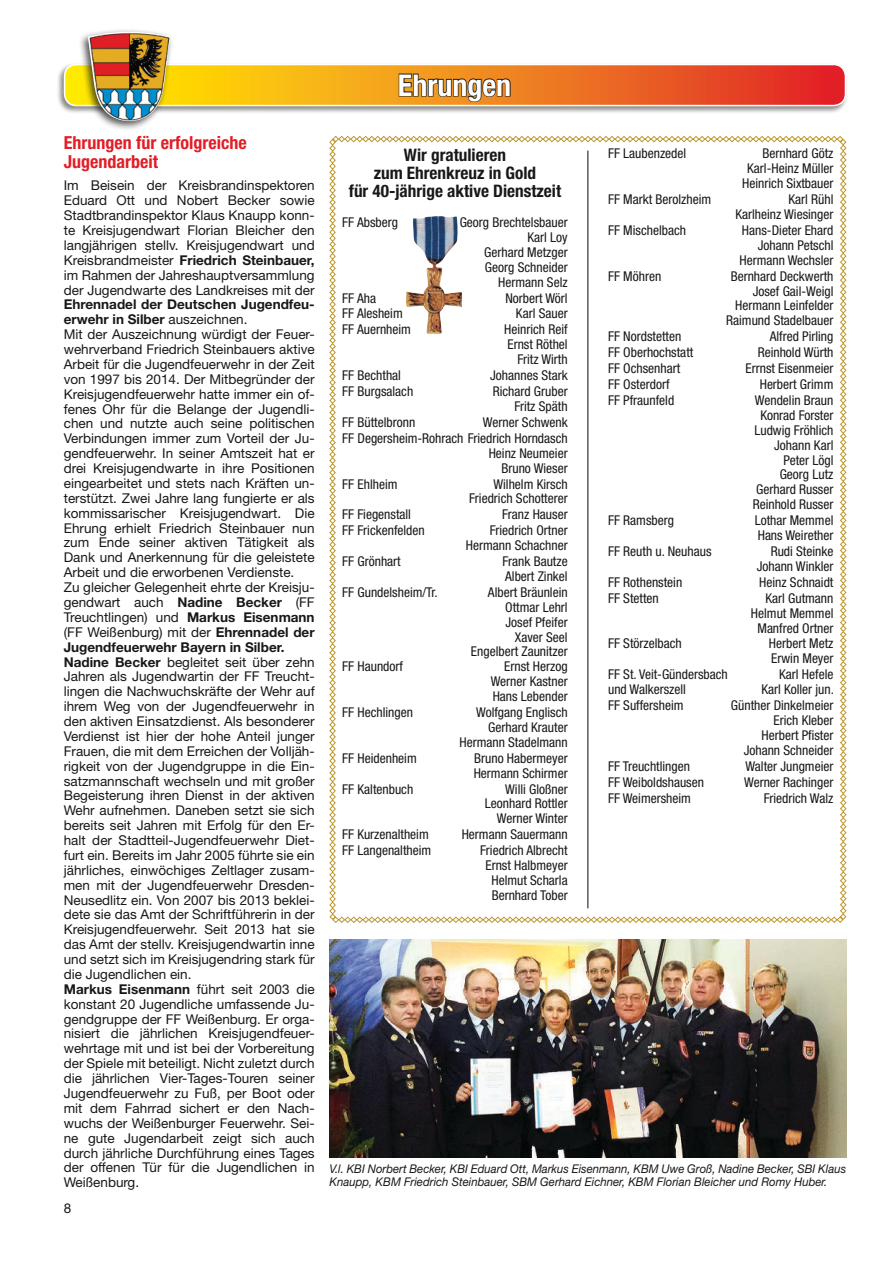
<style>
.page{position:relative;width:893px;height:1263px;background:#fff}
.page>*{position:absolute;margin:0;border:0;box-sizing:border-box;transform-origin:0 0}
.t1{font:700 condensed 30px "Helvetica Neue LT Std";color:#fff}
.t2{font:700 condensed 18px/19.2px "Helvetica Neue LT Std";color:#e21e26}
.t3{font:700 condensed 17.25px/18.1px "Helvetica Neue LT Std";color:#181817;text-align:center}
.t4{font:13.5px/14.9px "Helvetica Neue LT Std";color:#181817;text-align:justify}
.t5{font:condensed 13.5px/14.9px "Helvetica Neue LT Std";color:#181817;text-align:right}
.t6{font:italic 12px/13.8px "Helvetica Neue LT Std";color:#181817;scale:.95 1}
.s1{font-weight:700}
</style>
<div class="page">
<svg style="left:329px;top:136px;width:518px;height:787px"></svg>
<div style="left:56px;top:62px;width:792px;height:52px;background:#181817;opacity:.5"></div>
<svg style="left:65px;top:65px;width:780px;height:41px;background:#e67d1c"></svg>
<div style="left:64px;top:64px;width:782px;height:42px;border:2px solid #fff;border-radius:12px"></div>
<div style="left:78px;top:28px;width:96px;height:103px;background:#181817;opacity:.75"></div>
<img style="left:88px;top:32px;width:82px;height:89px">
<img style="left:406px;top:216px;width:57px;height:118px">
<hr style="left:587px;top:151px;width:1px;height:757px;background:#181817">
<img style="left:330px;top:940px;width:516px;height:218px">
<h2 class="t2" style="left:64px;top:133px;width:184px">Ehrungen für erfolgreiche<br>Jugendarbeit</h2>
<p class="t4" style="left:64px;top:178px;width:252px">Im Beisein der Kreisbrandinspektoren Eduard Ott und Nobert Becker sowie Stadtbrandinspektor Klaus Knaupp konn&shy;te Kreisjugendwart Florian Bleicher den langjährigen stellv. Kreisjugendwart und Kreisbrandmeister <span class="s1">Friedrich Steinbauer, </span>im Rahmen der Jahreshauptversammlung der Jugendwarte des Landkreises mit der</p>
<p class="t4" style="left:64px;top:297px;width:252px;text-align:left"><span class="s1">Ehrennadel der Deutschen Jugendfeu&shy;erwehr in Silber</span> auszeichnen.<br>Mit der Auszeichnung würdigt der Feuer&shy;wehrverband Friedrich Steinbauers aktive Arbeit für die Jugendfeuerwehr in der Zeit von 1997 bis 2014. Der Mitbegründer der Kreisjugendfeuerwehr hatte immer ein of&shy;fenes Ohr für die Belange der Jugendli&shy;chen und nutzte auch seine politischen Verbindungen immer zum Vorteil der Ju&shy;gendfeuerwehr. In seiner Amtszeit hat er drei Kreisjugendwarte in ihre Positionen eingearbeitet und stets nach Kräften un&shy;terstützt. Zwei Jahre lang fungierte er als kommissarischer Kreisjugendwart. Die Ehrung erhielt Friedrich Steinbauer nun zum Ende seiner aktiven Tätigkeit als Dank und Anerkennung für die geleistete Arbeit und die erworbenen Verdienste.<br>Zu gleicher Gelegenheit ehrte der Kreisju&shy;gendwart auch <span class="s1">Nadine Becker</span> (FF Treuchtlingen) und <span class="s1">Markus Eisenmann </span>(FF Weißenburg) mit der <span class="s1">Ehrennadel der Jugendfeuerwehr Bayern in Silber.<br>Nadine Becker</span> begleitet seit über zehn Jahren als Jugendwartin der FF Treucht&shy;lingen die Nachwuchskräfte der Wehr auf ihrem Weg von der Jugendfeuerwehr in den aktiven Einsatzdienst. Als besonderer Verdienst ist hier der hohe Anteil junger Frauen, die mit dem Erreichen der Volljäh&shy;rigkeit von der Jugendgruppe in die Ein&shy;satzmannschaft wechseln und mit großer Begeisterung ihren Dienst in der aktiven Wehr aufnehmen. Daneben setzt sie sich bereits seit Jahren mit Erfolg für den Er&shy;halt der Stadtteil-Jugendfeuerwehr Diet&shy;furt ein. Bereits im Jahr 2005 führte sie ein jährliches, einwöchiges Zeltlager zusam&shy;men mit der Jugendfeuerwehr Dresden-Neusedlitz ein. Von 2007 bis 2013 beklei&shy;dete sie das Amt der Schriftführerin in der Kreisjugendfeuerwehr. Seit 2013 hat sie das Amt der stellv. Kreisjugendwartin inne und setzt sich im Kreisjugendring stark für die Jugendlichen ein.<br><span class="s1">Markus Eisenmann</span> führt seit 2003 die konstant 20 Jugendliche umfassende Ju&shy;gendgruppe der FF Weißenburg. Er orga&shy;nisiert die jährlichen Kreisjugendfeuer&shy;wehrtage mit und ist bei der Vorbereitung der Spiele mit beteiligt. Nicht zuletzt durch die jährlichen Vier-Tages-Touren seiner Jugendfeuerwehr zu Fuß, per Boot oder mit dem Fahrrad sichert er den Nach&shy;wuchs der Weißenburger Feuerwehr. Sei&shy;ne gute Jugendarbeit zeigt sich auch durch jährliche Durchführung eines Tages der offenen Tür für die Jugendlichen in Weißenburg.</p>
<p class="t4" style="left:64px;top:1201px;width:9px">8</p>
<h1 class="t1" style="left:398px;top:67px;width:115px">Ehrungen</h1>
<p class="t3" style="left:349px;top:146px;width:214px">Wir gratulieren<br>zum Ehrenkreuz in Gold<br>für 40-jährige aktive Dienstzeit</p>
<p class="t5" style="left:342px;top:215px;width:57px">FF Absberg</p>
<p class="t5" style="left:460px;top:215px;width:109px">Georg Brechtelsbauer<br>Karl Loy<br>Gerhard Metzger<br>Georg Schneider<br>Hermann Selz</p>
<p class="t5" style="left:342px;top:290px;width:35px">FF Aha</p>
<p class="t5" style="left:505px;top:290px;width:64px">Norbert Wörl</p>
<p class="t5" style="left:342px;top:306px;width:62px">FF Alesheim</p>
<p class="t5" style="left:516px;top:306px;width:53px">Karl Sauer</p>
<p class="t5" style="left:342px;top:322px;width:70px">FF Auernheim</p>
<p class="t5" style="left:504px;top:322px;width:65px">Heinrich Reif<br>Ernst Röthel<br>Fritz Wirth</p>
<p class="t5" style="left:342px;top:368px;width:60px">FF Bechthal</p>
<p class="t5" style="left:490px;top:368px;width:79px">Johannes Stark</p>
<p class="t5" style="left:342px;top:384px;width:72px">FF Burgsalach</p>
<p class="t5" style="left:493px;top:384px;width:76px">Richard Gruber<br>Fritz Späth</p>
<p class="t5" style="left:342px;top:415px;width:74px">FF Büttelbronn</p>
<p class="t5" style="left:483px;top:415px;width:86px">Werner Schwenk</p>
<p class="t5" style="left:342px;top:430px;width:227px">FF Degersheim-Rohrach Friedrich Horndasch</p>
<p class="t5" style="left:489px;top:445px;width:80px">Heinz Neumeier</p>
<p class="t5" style="left:501px;top:460px;width:68px">Bruno Wieser</p>
<p class="t5" style="left:342px;top:476px;width:57px">FF Ehlheim</p>
<p class="t5" style="left:469px;top:476px;width:100px">Wilhelm Kirsch<br>Friedrich Schotterer</p>
<p class="t5" style="left:342px;top:507px;width:70px">FF Fiegenstall</p>
<p class="t5" style="left:502px;top:507px;width:67px">Franz Hauser</p>
<p class="t5" style="left:342px;top:523px;width:84px">FF Frickenfelden</p>
<p class="t5" style="left:466px;top:523px;width:103px">Friedrich Ortner<br>Hermann Schachner</p>
<p class="t5" style="left:342px;top:554px;width:60px">FF Grönhart</p>
<p class="t5" style="left:502px;top:554px;width:67px;text-align:left">Frank Bautze<br>Albert Zinkel</p>
<p class="t5" style="left:342px;top:585px;width:97px">FF Gundelsheim/Tr.</p>
<p class="t5" style="left:471px;top:585px;width:98px">Albert Bräunlein<br>Ottmar Lehrl<br>Josef Pfeifer<br>Xaver Seel<br>Engelbert Zaunitzer</p>
<p class="t5" style="left:342px;top:659px;width:62px">FF Haundorf</p>
<p class="t5" style="left:491px;top:659px;width:78px;text-align:justify;text-indent:13px">Ernst Herzog Werner Kastner Hans Lebender</p>
<p class="t5" style="left:342px;top:705px;width:72px">FF Hechlingen</p>
<p class="t5" style="left:459px;top:705px;width:110px">Wolfgang Englisch<br>Gerhard Krauter<br>Hermann Stadelmann</p>
<p class="t5" style="left:342px;top:750px;width:76px">FF Heidenheim</p>
<p class="t5" style="left:474px;top:750px;width:95px;text-align:left">Bruno Habermeyer<br>Hermann Schirmer</p>
<p class="t5" style="left:342px;top:781px;width:72px">FF Kaltenbuch</p>
<p class="t5" style="left:485px;top:781px;width:84px">Willi Gloßner<br>Leonhard Rottler<br>Werner Winter</p>
<p class="t5" style="left:342px;top:827px;width:88px">FF Kurzenaltheim</p>
<p class="t5" style="left:462px;top:827px;width:107px">Hermann Sauermann</p>
<p class="t5" style="left:342px;top:843px;width:90px">FF Langenaltheim</p>
<p class="t5" style="left:480px;top:843px;width:89px">Friedrich Albrecht<br>Ernst Halbmeyer<br>Helmut Scharla<br>Bernhard Tober</p>
<p class="t5" style="left:608px;top:146px;width:80px">FF Laubenzedel</p>
<p class="t5" style="left:742px;top:146px;width:93px">Bernhard Götz<br>Karl-Heinz Müller<br>Heinrich Sixtbauer</p>
<p class="t5" style="left:608px;top:192px;width:105px">FF Markt Berolzheim</p>
<p class="t5" style="left:735px;top:192px;width:99px">Karl Rühl<br>Karlheinz Wiesinger</p>
<p class="t5" style="left:608px;top:223px;width:79px">FF Mischelbach</p>
<p class="t5" style="left:739px;top:223px;width:95px">Hans-Dieter Ehard<br>Johann Petschl<br>Hermann Wechsler</p>
<p class="t5" style="left:608px;top:268px;width:55px">FF Möhren</p>
<p class="t5" style="left:726px;top:268px;width:109px">Bernhard Deckwerth<br>Josef Gail-Weigl<br>Hermann Leinfelder<br>Raimund Stadelbauer</p>
<p class="t5" style="left:608px;top:329px;width:75px">FF Nordstetten</p>
<p class="t5" style="left:770px;top:329px;width:65px">Alfred Pirling</p>
<p class="t5" style="left:608px;top:345px;width:87px">FF Oberhochstatt</p>
<p class="t5" style="left:758px;top:345px;width:77px">Reinhold Würth</p>
<p class="t5" style="left:608px;top:361px;width:74px">FF Ochsenhart</p>
<p class="t5" style="left:745px;top:361px;width:89px">Errnst Eisenmeier</p>
<p class="t5" style="left:608px;top:377px;width:63px">FF Osterdorf</p>
<p class="t5" style="left:760px;top:377px;width:75px">Herbert Grimm</p>
<p class="t5" style="left:608px;top:393px;width:68px">FF Pfraunfeld</p>
<p class="t5" style="left:753px;top:393px;width:82px">Wendelin Braun<br>Konrad Forster<br>Ludwig Fröhlich<br>Johann Karl<br>Peter Lögl<br>Georg Lutz<br>Gerhard Russer<br>Reinhold Russer</p>
<p class="t5" style="left:608px;top:513px;width:67px">FF Ramsberg</p>
<p class="t5" style="left:755px;top:513px;width:80px;text-align:left">Lothar Memmel<br>Hans Weirether</p>
<p class="t5" style="left:608px;top:544px;width:105px">FF Reuth u. Neuhaus</p>
<p class="t5" style="left:757px;top:544px;width:78px">Rudi Steinke<br>Johann Winkler</p>
<p class="t5" style="left:608px;top:574px;width:76px">FF Rothenstein</p>
<p class="t5" style="left:759px;top:574px;width:76px">Heinz Schnaidt</p>
<p class="t5" style="left:608px;top:590px;width:52px">FF Stetten</p>
<p class="t5" style="left:751px;top:590px;width:84px">Karl Gutmann<br>Helmut Memmel<br>Manfred Ortner</p>
<p class="t5" style="left:608px;top:636px;width:75px">FF Störzelbach</p>
<p class="t5" style="left:769px;top:636px;width:66px;text-align:left">Herbert Metz<br>Erwin Meyer</p>
<p class="t5" style="left:608px;top:667px;width:121px">FF St. Veit-Gündersbach</p>
<p class="t5" style="left:779px;top:667px;width:56px">Karl Hefele</p>
<p class="t5" style="left:608px;top:682px;width:79px">und Walkerszell</p>
<p class="t5" style="left:761px;top:682px;width:74px">Karl Koller jun.</p>
<p class="t5" style="left:608px;top:698px;width:77px">FF Suffersheim</p>
<p class="t5" style="left:731px;top:698px;width:104px">Günther Dinkelmeier<br>Erich Kleber<br>Herbert Pfister<br>Johann Schneider</p>
<p class="t5" style="left:608px;top:758px;width:83px">FF Treuchtlingen</p>
<p class="t5" style="left:745px;top:758px;width:89px">Walter Jungmeier</p>
<p class="t5" style="left:608px;top:774px;width:97px">FF Weiboldshausen</p>
<p class="t5" style="left:744px;top:774px;width:91px">Werner Rachinger</p>
<p class="t5" style="left:608px;top:790px;width:84px">FF Weimersheim</p>
<p class="t5" style="left:764px;top:790px;width:71px">Friedrich Walz</p>
<p class="t6" style="left:330px;top:1161px;width:545px">V.l. KBI Norbert Becker, KBI Eduard Ott, Markus Eisenmann, KBM Uwe Groß, Nadine Becker, SBI Klaus<br>Knaupp, KBM Friedrich Steinbauer, SBM Gerhard Eichner, KBM Florian Bleicher und Romy Huber.</p>
</div>
